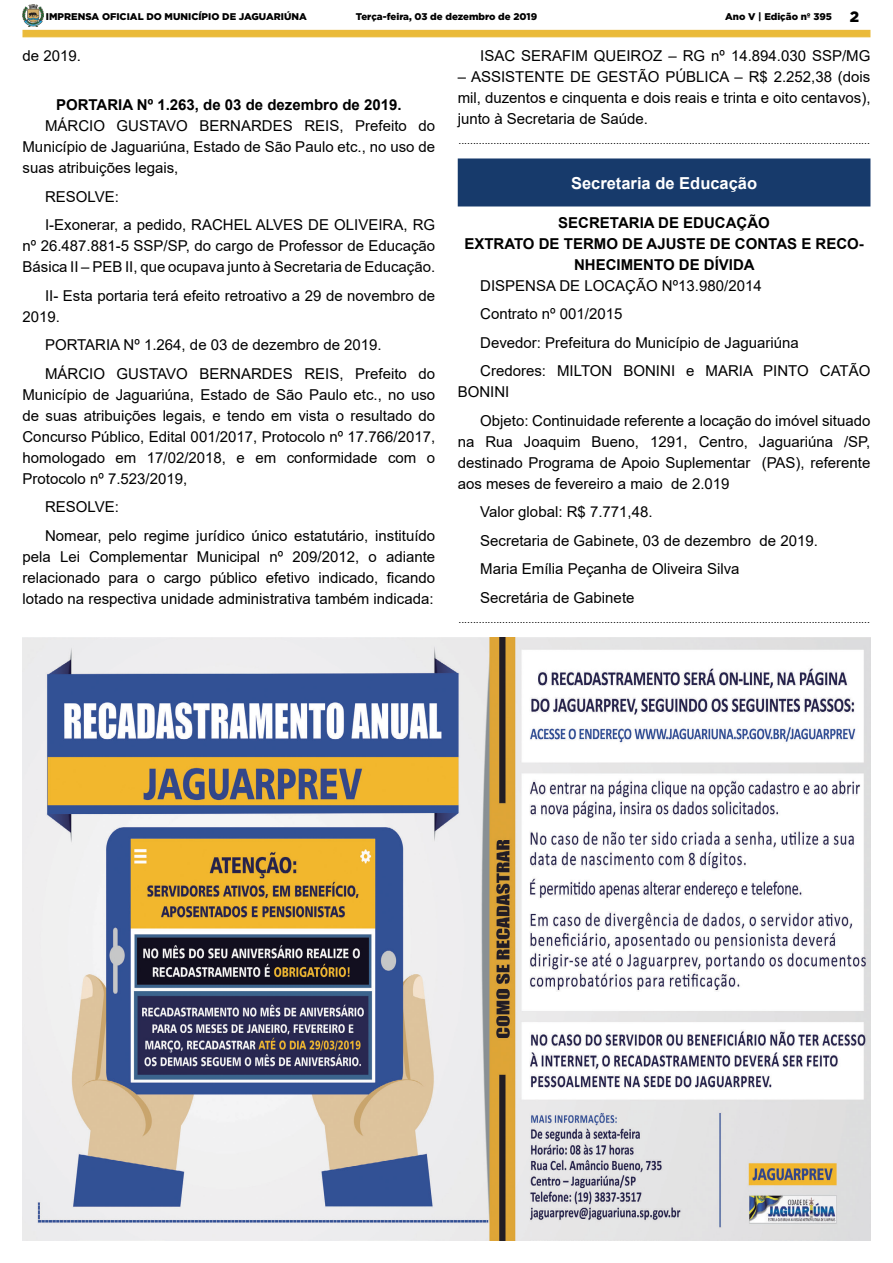
<style>
.page{position:relative;width:893px;height:1263px;background:#fff}
.page>*{position:absolute;margin:0;border:0;box-sizing:border-box;transform-origin:0 0}
.t1{font:700 16.5px "Arial";color:#fff}
._2_-_Corpo{font:15px/21px "Arial";color:#000;text-align:justify}
._1_-_Cabeçalho{font:700 15px/21px "Arial";color:#000;text-align:center}
._4_-_Fim{font:10.5px "Arial";color:#000}
.t2{font:900 9.75px "Gotham";color:#000}
.s1{font-size:15px}
</style>
<div class="page">
<div style="left:22px;top:30px;width:848px;height:7px;background:#eaba39"></div>
<img style="left:22px;top:5px;width:21px;height:22px">
<div style="left:458px;top:159px;width:412px;height:47px;background:#173a6b"></div>
<div style="left:458px;top:158px;width:412px;height:48px;border:1px solid #173a6b"></div>
<img style="left:22px;top:638px;width:848px;height:602px">
<p class="t2" style="left:46px;top:10px;width:262px">IMPRENSA OFICIAL DO MUNICÍPIO DE JAGUARIÚNA</p>
<p class="t2" style="left:356px;top:10px;width:183px">Terça-feira, 03 de dezembro de 2019</p>
<p class="t2" style="left:725px;top:10px;width:135px">Ano V | Edição nº 395 <span class="s1">2</span></p>
<p class="_2_-_Corpo" style="left:22px;top:45px;width:60px">de 2019.</p>
<p class="_1_-_Cabeçalho" style="left:56px;top:95px;width:347px">PORTARIA Nº 1.263, de 03 de dezembro de 2019.</p>
<p class="_2_-_Corpo" style="left:22px;top:115px;width:414px;text-indent:22px">MÁRCIO GUSTAVO BERNARDES REIS, Prefeito do Município de Jaguariúna, Estado de São Paulo etc., no uso de suas atribuições legais,</p>
<p class="_2_-_Corpo" style="left:45px;top:186px;width:75px">RESOLVE:</p>
<p class="_2_-_Corpo" style="left:22px;top:214px;width:414px;text-indent:22px">I-Exonerar, a pedido, RACHEL ALVES DE OLIVEIRA, RG nº 26.487.881-5 SSP/SP, do cargo de Professor de Educação Básica II – PEB II, que ocupava junto à Secretaria de Educação.</p>
<p class="_2_-_Corpo" style="left:22px;top:285px;width:414px;text-indent:22px">II- Esta portaria terá efeito retroativo a 29 de novembro de<br>2019.</p>
<p class="_2_-_Corpo" style="left:45px;top:334px;width:338px">PORTARIA Nº 1.264, de 03 de dezembro de 2019.</p>
<p class="_2_-_Corpo" style="left:22px;top:363px;width:414px;text-indent:22px">MÁRCIO GUSTAVO BERNARDES REIS, Prefeito do Município de Jaguariúna, Estado de São Paulo etc., no uso de suas atribuições legais, e tendo em vista o resultado do Concurso Público, Edital 001/2017, Protocolo nº 17.766/2017, homologado em 17/02/2018, e em conformidade com o Protocolo nº 7.523/2019,</p>
<p class="_2_-_Corpo" style="left:45px;top:496px;width:75px">RESOLVE:</p>
<p class="_2_-_Corpo" style="left:22px;top:525px;width:414px;text-indent:22px">Nomear, pelo regime jurídico único estatutário, instituído pela Lei Complementar Municipal nº 209/2012, o adiante relacionado para o cargo público efetivo indicado, ficando lotado na respectiva unidade administrativa também indicada:</p>
<p class="_2_-_Corpo" style="left:480px;top:45px;width:392px">ISAC SERAFIM QUEIROZ – RG nº 14.894.030 SSP/MG</p>
<p class="_2_-_Corpo" style="left:458px;top:66px;width:414px">– ASSISTENTE DE GESTÃO PÚBLICA – R$ 2.252,38 (dois mil, duzentos e cinquenta e dois reais e trinta e oito centavos), junto à Secretaria de Saúde.</p>
<p class="_4_-_Fim" style="left:458px;top:133px;width:413px">.............................................................................................................................................</p>
<p class="t1" style="left:571px;top:171px;width:188px">Secretaria de Educação</p>
<p class="_1_-_Cabeçalho" style="left:558px;top:212px;width:213px">SECRETARIA DE EDUCAÇÃO</p>
<p class="_1_-_Cabeçalho" style="left:464px;top:233px;width:401px">EXTRATO DE TERMO DE AJUSTE DE CONTAS E RECO-<br>NHECIMENTO DE DÍVIDA</p>
<p class="_2_-_Corpo" style="left:480px;top:275px;width:283px">DISPENSA DE LOCAÇÃO Nº13.980/2014</p>
<p class="_2_-_Corpo" style="left:480px;top:303px;width:144px">Contrato nº 001/2015</p>
<p class="_2_-_Corpo" style="left:480px;top:332px;width:320px">Devedor: Prefeitura do Município de Jaguariúna</p>
<p class="_2_-_Corpo" style="left:458px;top:360px;width:414px;text-indent:22px">Credores: MILTON BONINI e MARIA PINTO CATÃO<br>BONINI</p>
<p class="_2_-_Corpo" style="left:458px;top:410px;width:414px;text-indent:22px">Objeto: Continuidade referente a locação do imóvel situado na Rua Joaquim Bueno, 1291, Centro, Jaguariúna /SP, destinado Programa de Apoio Suplementar (PAS), referente aos meses de fevereiro a maio de 2.019</p>
<p class="_2_-_Corpo" style="left:480px;top:501px;width:174px">Valor global: R$ 7.771,48.</p>
<p class="_2_-_Corpo" style="left:480px;top:530px;width:339px">Secretaria de Gabinete, 03 de dezembro de 2019.</p>
<p class="_2_-_Corpo" style="left:480px;top:558px;width:261px">Maria Emília Peçanha de Oliveira Silva</p>
<p class="_2_-_Corpo" style="left:480px;top:587px;width:156px">Secretária de Gabinete</p>
<p class="_4_-_Fim" style="left:458px;top:612px;width:413px">.............................................................................................................................................</p>
</div>
